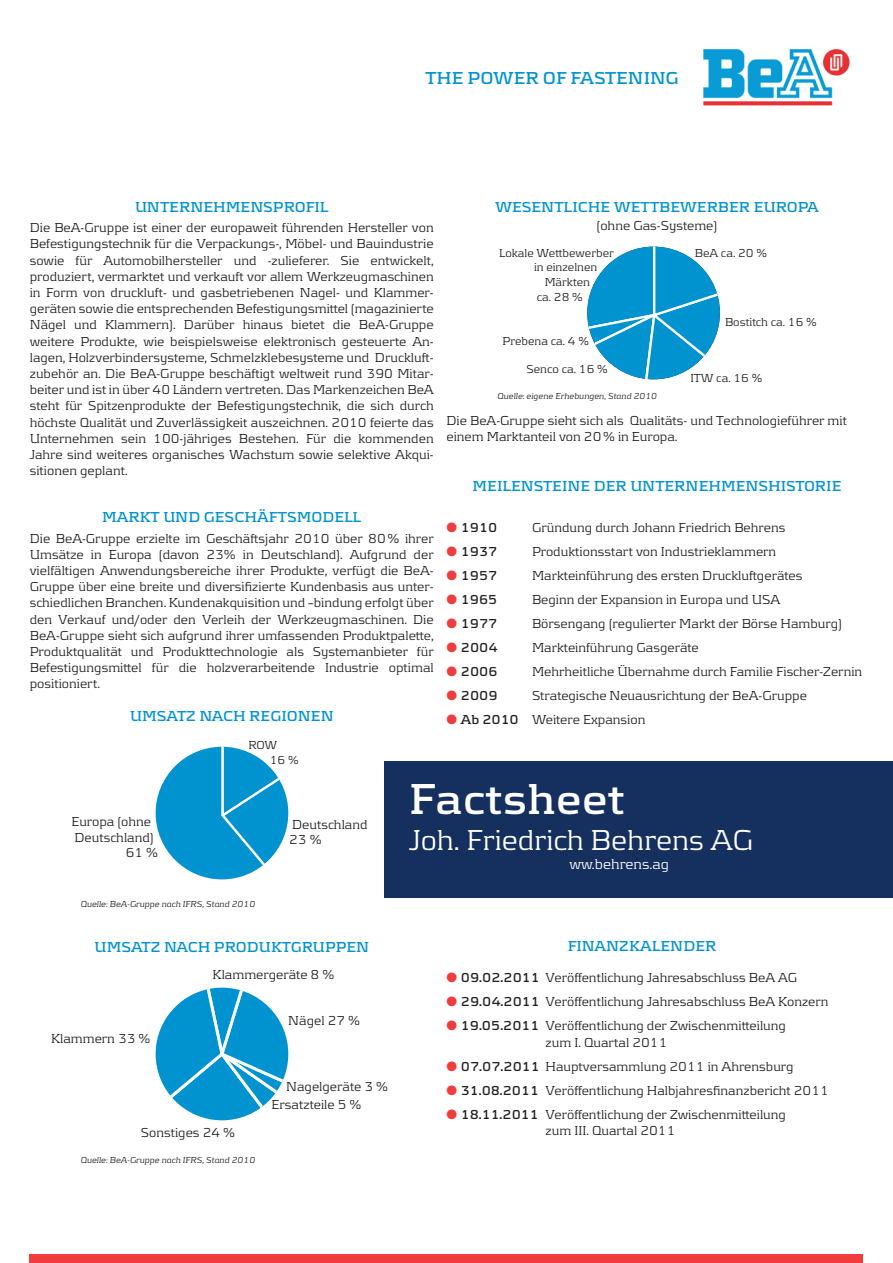
<style>
.page{position:relative;width:893px;height:1263px;background:#fff}
.page>*{position:absolute;margin:0;border:0;box-sizing:border-box;transform-origin:0 0}
.t1{font:700 45px "Be A";color:#fff}
.t2{font:30px "Be A";color:#fff}
.t3{font:700 18px "Be A";color:#0093d0}
.t4{font:700 15px "Be A";color:#0093d0}
.t5{font:15px "Be A";color:#fff}
.t6{font:13.5px/16.2px "Be A";color:#231f20}
.t7{font:700 13.5px "Be A";color:#231f20}
.t8{font:12px "Be A";color:#231f20}
.t9{font:italic 9px "Be A";color:#231f20}
.s1{color:#ee3d3c}
.s2{font-weight:700}
</style>
<div class="page">
<div style="left:30px;top:1254px;width:833px;height:9px;background:#ee3d3c"></div>
<img style="left:703px;top:49px;width:147px;height:57px">
<div style="left:385px;top:761px;width:508px;height:136px;background:#15305e"></div>
<svg style="left:156px;top:988px;width:132px;height:132px"></svg>
<svg style="left:156px;top:747px;width:132px;height:132px"></svg>
<svg style="left:587px;top:247px;width:133px;height:132px"></svg>
<p class="t3" style="left:425px;top:67px;width:255px">THE POWER OF FASTENING</p>
<p class="t4" style="left:135px;top:198px;width:195px">UNTERNEHMENSPROFIL</p>
<p class="t6" style="left:30px;top:219px;width:405px;text-align:justify">Die BeA-Gruppe ist einer der europaweit führenden Hersteller von Befestigungstechnik für die Verpackungs-, Möbel- und Bauindustrie sowie für Automobilhersteller und -zulieferer. Sie entwickelt, produziert, vermarktet und verkauft vor allem Werkzeugmaschinen in Form von druckluft- und gasbetriebenen Nagel- und Klammer&shy;geräten sowie die entsprechenden Befestigungsmittel (magazinierte Nägel und Klammern). Darüber hinaus bietet die BeA-Gruppe weitere Produkte, wie beispielsweise elektronisch gesteuerte An&shy;lagen, Holzverbindersysteme, Schmelzklebesysteme und Druckluft&shy;zubehör an. Die BeA-Gruppe beschäftigt weltweit rund 390 Mitar&shy;beiter und ist in über 40 Ländern vertreten. Das Markenzeichen BeA steht für Spitzenprodukte der Befestigungstechnik, die sich durch höchste Qualität und Zuverlässigkeit auszeichnen. 2010 feierte das Unternehmen sein 100-jähriges Bestehen. Für die kommenden Jahre sind weiteres organisches Wachstum sowie selektive Akqui&shy;sitionen geplant.</p>
<p class="t4" style="left:102px;top:508px;width:261px">MARKT UND GESCHÄFTSMODELL</p>
<p class="t6" style="left:30px;top:530px;width:405px;text-align:justify">Die BeA-Gruppe erzielte im Geschäftsjahr 2010 über 80% ihrer Umsätze in Europa (davon 23% in Deutschland). Aufgrund der vielfältigen Anwendungsbereiche ihrer Produkte, verfügt die BeA-Gruppe über eine breite und diversifizierte Kundenbasis aus unter&shy;schiedlichen Branchen. Kundenakquisition und –bindung erfolgt über den Verkauf und/oder den Verleih der Werkzeugmaschinen. Die BeA-Gruppe sieht sich aufgrund ihrer umfassenden Produktpalette, Produktqualität und Produkttechnologie als Systemanbieter für Befestigungsmittel für die holzverarbeitende Industrie optimal positioniert.</p>
<p class="t4" style="left:130px;top:707px;width:206px">UMSATZ NACH REGIONEN</p>
<p class="t8" style="left:248px;top:738px;width:30px">ROW</p>
<p class="t8" style="left:270px;top:753px;width:30px">16 %</p>
<p class="t4" style="left:495px;top:198px;width:325px">WESENTLICHE WETTBEWERBER EUROPA</p>
<p class="t6" style="left:596px;top:217px;width:122px">(ohne Gas-Systeme)</p>
<p class="t8" style="left:499px;top:246px;width:116px">Lokale Wettbewerber</p>
<p class="t8" style="left:534px;top:260px;width:65px">in einzelnen</p>
<p class="t8" style="left:545px;top:275px;width:47px">Märkten</p>
<p class="t8" style="left:537px;top:290px;width:48px">ca. 28 %</p>
<p class="t8" style="left:503px;top:334px;width:88px">Prebena ca. 4 %</p>
<p class="t8" style="left:526px;top:362px;width:83px">Senco ca. 16 %</p>
<p class="t8" style="left:695px;top:246px;width:74px">BeA ca. 20 %</p>
<p class="t8" style="left:725px;top:315px;width:93px">Bostitch ca. 16 %</p>
<p class="t8" style="left:690px;top:371px;width:73px">ITW ca. 16 %</p>
<p class="t9" style="left:497px;top:391px;width:161px">Quelle: eigene Erhebungen, Stand 2010</p>
<p class="t6" style="left:446px;top:412px;width:402px">Die BeA-Gruppe sieht sich als Qualitäts- und Technologieführer mit einem Marktanteil von 20% in Europa.</p>
<p class="t4" style="left:473px;top:478px;width:370px">MEILENSTEINE DER UNTERNEHMENSHISTORIE</p>
<p class="t7" style="left:446px;top:519px;width:52px"><span class="s1">●</span> 1910</p>
<p class="t6" style="left:532px;top:519px;width:255px">Gründung durch Johann Friedrich Behrens</p>
<p class="t7" style="left:446px;top:543px;width:52px"><span class="s1">●</span> 1937</p>
<p class="t6" style="left:532px;top:543px;width:246px">Produktionsstart von Industrieklammern</p>
<p class="t7" style="left:446px;top:567px;width:52px"><span class="s1">●</span> 1957</p>
<p class="t6" style="left:532px;top:567px;width:272px">Markteinführung des ersten Druckluftgerätes</p>
<p class="t7" style="left:446px;top:591px;width:52px"><span class="s1">●</span> 1965</p>
<p class="t6" style="left:532px;top:591px;width:250px">Beginn der Expansion in Europa und USA</p>
<p class="t7" style="left:446px;top:615px;width:52px"><span class="s1">●</span> 1977</p>
<p class="t6" style="left:532px;top:615px;width:312px">Börsengang (regulierter Markt der Börse Hamburg)</p>
<p class="t7" style="left:446px;top:639px;width:53px"><span class="s1">●</span> 2004</p>
<p class="t6" style="left:532px;top:639px;width:168px">Markteinführung Gasgeräte</p>
<p class="t7" style="left:446px;top:663px;width:53px"><span class="s1">●</span> 2006</p>
<p class="t6" style="left:532px;top:663px;width:332px">Mehrheitliche Übernahme durch Familie Fischer-Zernin</p>
<p class="t7" style="left:446px;top:687px;width:53px"><span class="s1">●</span> 2009</p>
<p class="t6" style="left:532px;top:687px;width:276px">Strategische Neuausrichtung der BeA-Gruppe</p>
<p class="t6" style="left:446px;top:711px;width:200px"><span class="s1">●</span> <span class="s2">Ab 2010</span> Weitere Expansion</p>
<p class="t6" style="left:72px;top:813px;width:81px">Europa (ohne</p>
<p class="t6" style="left:75px;top:829px;width:81px">Deutschland)</p>
<p class="t6" style="left:126px;top:844px;width:34px">61 %</p>
<p class="t6" style="left:292px;top:816px;width:77px">Deutschland</p>
<p class="t6" style="left:289px;top:831px;width:34px">23 %</p>
<p class="t9" style="left:81px;top:898px;width:176px">Quelle: BeA-Gruppe nach IFRS, Stand 2010</p>
<p class="t4" style="left:94px;top:938px;width:276px">UMSATZ NACH PRODUKTGRUPPEN</p>
<p class="t6" style="left:213px;top:966px;width:123px">Klammergeräte 8 %</p>
<p class="t6" style="left:51px;top:1030px;width:101px">Klammern 33 %</p>
<p class="t6" style="left:141px;top:1124px;width:96px">Sonstiges 24 %</p>
<p class="t9" style="left:81px;top:1155px;width:176px">Quelle: BeA-Gruppe nach IFRS, Stand 2010</p>
<p class="t6" style="left:288px;top:1012px;width:73px">Nägel 27 %</p>
<p class="t6" style="left:286px;top:1078px;width:103px">Nagelgeräte 3 %</p>
<p class="t6" style="left:271px;top:1096px;width:91px">Ersatzteile 5 %</p>
<p class="t1" style="left:409px;top:772px;width:218px">Factsheet</p>
<p class="t2" style="left:409px;top:822px;width:346px">Joh. Friedrich Behrens AG</p>
<p class="t5" style="left:569px;top:856px;width:101px">ww.behrens.ag</p>
<p class="t4" style="left:568px;top:937px;width:150px">FINANZKALENDER</p>
<p class="t6" style="left:446px;top:969px;width:352px"><span class="s1">●</span> <span class="s2">09.02.2011</span> Veröffentlichung Jahresabschluss BeA AG</p>
<p class="t6" style="left:446px;top:993px;width:384px"><span class="s1">●</span> <span class="s2">29.04.2011</span> Veröffentlichung Jahresabschluss BeA Konzern</p>
<p class="t6" style="left:545px;top:1017px;width:242px;text-indent:-99px"><span class="s1">●</span> <span class="s2">19.05.2011</span> Veröffentlichung der Zwischenmitteilung zum I. Quartal 2011</p>
<p class="t6" style="left:446px;top:1058px;width:349px"><span class="s1">●</span> <span class="s2">07.07.2011</span> Hauptversammlung 2011 in Ahrensburg</p>
<p class="t6" style="left:446px;top:1082px;width:384px"><span class="s1">●</span> <span class="s2">31.08.2011</span> Veröffentlichung Halbjahresfinanzbericht 2011</p>
<p class="t6" style="left:545px;top:1105px;width:242px;text-indent:-99px"><span class="s1">●</span> <span class="s2">18.11.2011</span> Veröffentlichung der Zwischenmitteilung zum III. Quartal 2011</p>
</div>
